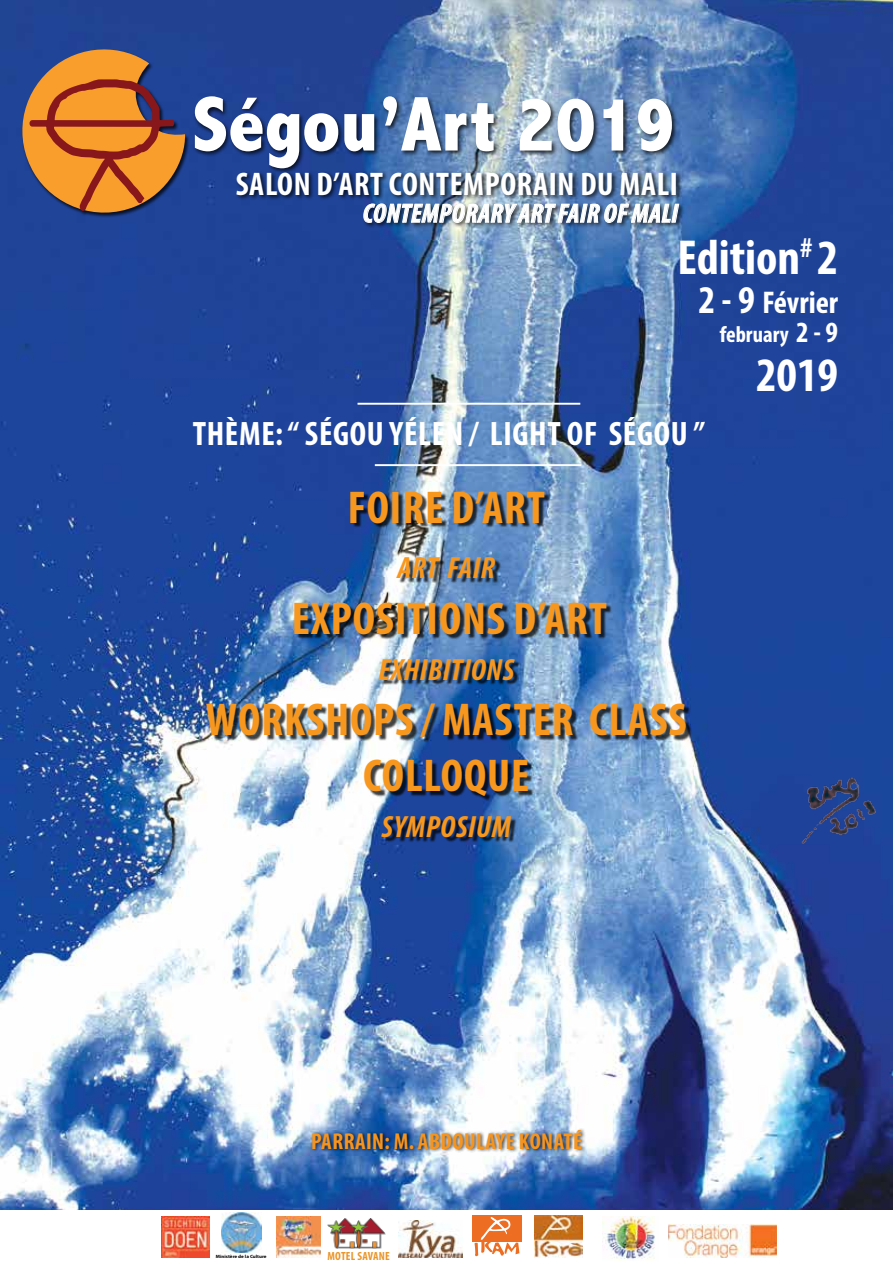
<style>
.page{position:relative;width:893px;height:1263px;background:#fff}
.page>*{position:absolute;margin:0;border:0;box-sizing:border-box;transform-origin:0 0}
.t1{font:800 condensed 78.3px "Abadi";color:#fff}
.t2{font:700 condensed 49.5px "Myriad Pro";color:#fff}
.t3{font:700 condensed 48.15px "Myriad Pro";color:#fff}
.t4{font:700 condensed 46.2px/55.5px "Myriad Pro";letter-spacing:.02em;color:#f8971d;text-align:center}
.t5{font:700 condensed 34.05px "Myriad Pro";letter-spacing:.02em;color:#fff}
.t6{font:700 condensed 32.85px "Myriad Pro";letter-spacing:.02em;color:#fff}
.t7{font:700 condensed 31.5px "Myriad Pro";color:#fff}
.t8{font:italic 700 condensed 30.75px "Myriad Pro";letter-spacing:.02em;color:#f8971d}
.t9{font:italic 700 condensed 26.85px "Myriad Pro";letter-spacing:.02em;color:#fff}
.t10{font:700 condensed 23.1px "Myriad Pro";letter-spacing:.02em;color:#f7941e}
.t11{font:700 condensed 22.95px "Myriad Pro";color:#fff}
.t12{font:700 condensed 11.85px "Myriad Pro";letter-spacing:.02em;color:#ea962a}
.t13{font:700 4.65px "Myriad Pro";color:#000;scale:1.09 1}
.s1{font-size:39.45px}
.s2{font-size:29.4px}
</style>
<div class="page">
<img style="left:1px;top:0;width:892px;height:1209px">
<div style="left:193px;top:95px;width:492px;height:133px;background:#000;opacity:.75"></div>
<img style="left:363px;top:137px;width:317px;height:116px">
<img style="left:162px;top:1217px;width:48px;height:41px">
<img style="left:277px;top:1216px;width:44px;height:42px">
<img style="left:535px;top:1215px;width:48px;height:43px">
<img style="left:327px;top:1218px;width:58px;height:30px">
<img style="left:399px;top:1221px;width:63px;height:36px">
<img style="left:221px;top:1212px;width:41px;height:41px">
<div style="left:22px;top:49px;width:169px;height:169px;background:#000;opacity:.75"></div>
<svg style="left:13px;top:43px;width:173px;height:180px;background:#956850"></svg>
<div style="left:310px;top:1128px;width:276px;height:25px;background:#000;opacity:.75"></div>
<img style="left:603px;top:1216px;width:52px;height:44px">
<div style="left:472px;top:1215px;width:49px;height:27px;background:#ed6d23"></div>
<svg style="left:474px;top:1217px;width:45px;height:39px"></svg>
<div style="left:208px;top:493px;width:484px;height:349px;background:#000;opacity:.75"></div>
<hr style="left:358px;top:403px;width:222px;height:2px;background:#fff">
<hr style="left:375px;top:464px;width:206px;height:2px;background:#fff">
<img style="left:797px;top:776px;width:82px;height:78px">
<img style="left:669px;top:1225px;width:108px;height:33px">
<h1 class="t1" style="left:192px;top:79px;width:485px">Ségou’Art 2019</h1>
<p class="t6" style="left:236px;top:163px;width:444px">SALON D’ART CONTEMPORAIN DU MALI</p>
<p class="t9" style="left:363px;top:197px;width:317px">CONTEMPORARY ART FAIR OF MALI</p>
<p class="t2" style="left:678px;top:226px;width:162px">Edition<sup>#</sup> 2</p>
<p class="t7" style="left:699px;top:283px;width:141px"><span class="s1">2 - 9</span> Février</p>
<p class="t11" style="left:720px;top:320px;width:120px">february <span class="s2">2 - 9</span></p>
<p class="t3" style="left:756px;top:345px;width:84px">2019</p>
<p class="t5" style="left:193px;top:412px;width:514px">THÈME: ‘‘ SÉGOU YÉLEN / LIGHT OF SÉGOU ’’</p>
<p class="t4" style="left:348px;top:479px;width:199px">FOIRE D’ART</p>
<p class="t8" style="left:398px;top:549px;width:99px">ART FAIR</p>
<p class="t4" style="left:292px;top:590px;width:317px">EXPOSITIONS D’ART</p>
<p class="t8" style="left:378px;top:651px;width:137px">EXHIBITIONS</p>
<p class="t4" style="left:206px;top:691px;width:482px">WORKSHOPS / MASTER CLASS<br>COLLOQUE</p>
<p class="t8" style="left:382px;top:808px;width:131px">SYMPOSIUM</p>
<p class="t10" style="left:311px;top:1126px;width:272px">PARRAIN: M. ABDOULAYE KONATÉ</p>
<p class="t13" style="left:216px;top:1253px;width:48px">Ministère de la Culture</p>
<p class="t12" style="left:327px;top:1249px;width:64px">MOTEL SAVANE</p>
</div>
